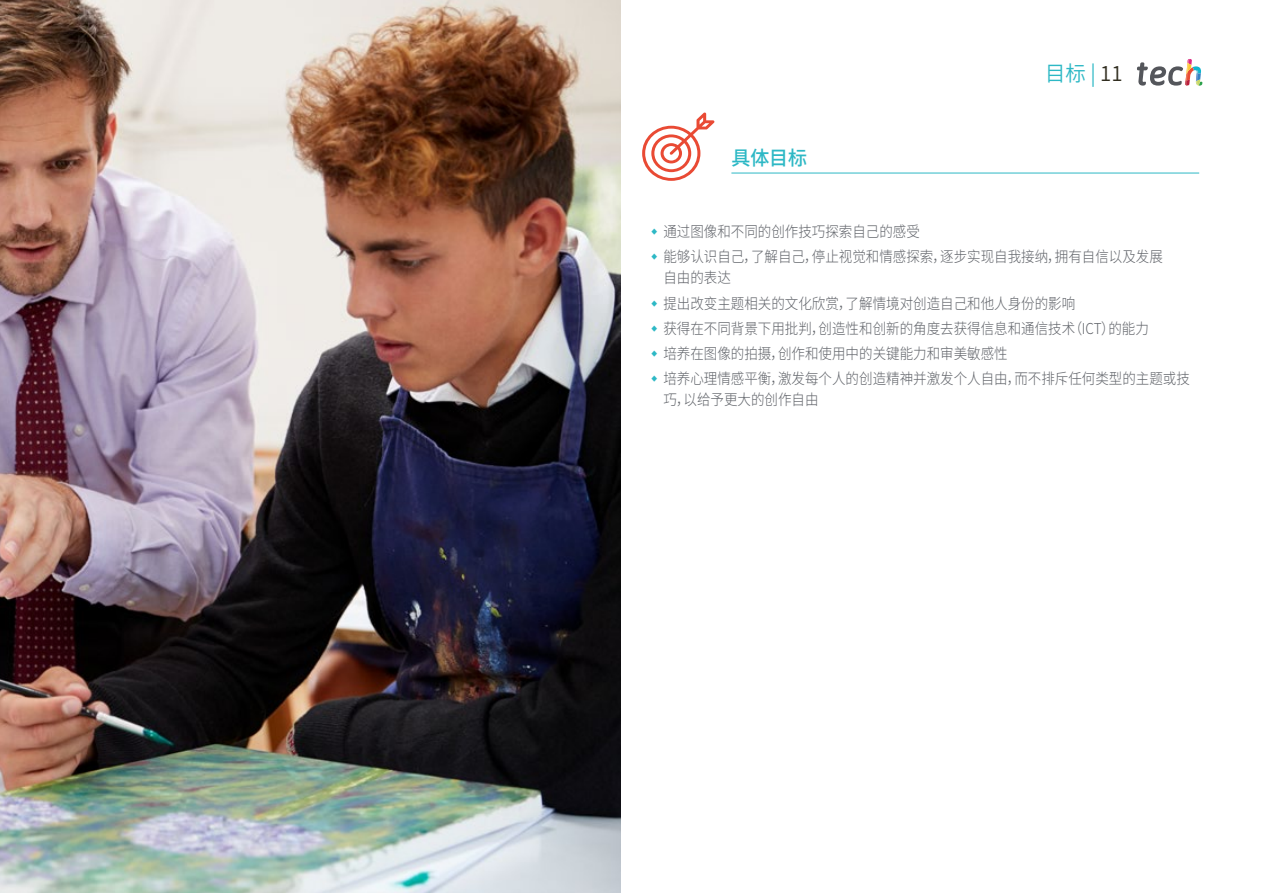
<style>
.page{position:relative;width:1263px;height:893px;background:#fff}
.page>*{position:absolute;margin:0;border:0;box-sizing:border-box;transform-origin:0 0}
.t1{font:21px "Source Han Sans CN";color:#2db8c5}
.t2{font:500 19.5px "Source Han Sans CN";color:#2db8c5}
.t3{font:300 15px/25.2px "Source Han Sans CN";color:#61646a;scale:.9 1}
.s1{color:#312e20}
</style>
<div class="page">
<hr style="left:731px;top:173px;width:468px;height:1px;background:#2db8c5">
<svg style="left:642px;top:112px;width:72px;height:69px"></svg>
<img style="left:0;top:0;width:621px;height:893px">
<svg style="left:1137px;top:59px;width:65px;height:27px"></svg>
<h2 class="t2" style="left:731px;top:147px;width:77px">具体目标</h2>
<h1 class="t1" style="left:1045px;top:61px;width:79px">目标 | <span class="s1">11</span></h1>
<p class="t3" style="left:663px;top:219px;width:556px">通过图像和不同的创作技巧探索自己的感受<br>能够认识自己，了解自己，停止视觉和情感探索，逐步实现自我接纳，拥有自信以及发展</p>
<p class="t3" style="left:663px;top:266px;width:586px">自由的表达<br>提出改变主题相关的文化欣赏，了解情境对创造自己和他人身份的影响<br>获得在不同背景下用批判，创造性和创新的角度去获得信息和通信技术（ICT）的能力<br>培养在图像的拍摄，创作和使用中的关键能力和审美敏感性<br>培养心理情感平衡，激发每个人的创造精神并激发个人自由，而不排斥任何类型的主题或技</p>
<p class="t3" style="left:663px;top:388px;width:174px">巧，以给予更大的创作自由</p>
</div>
